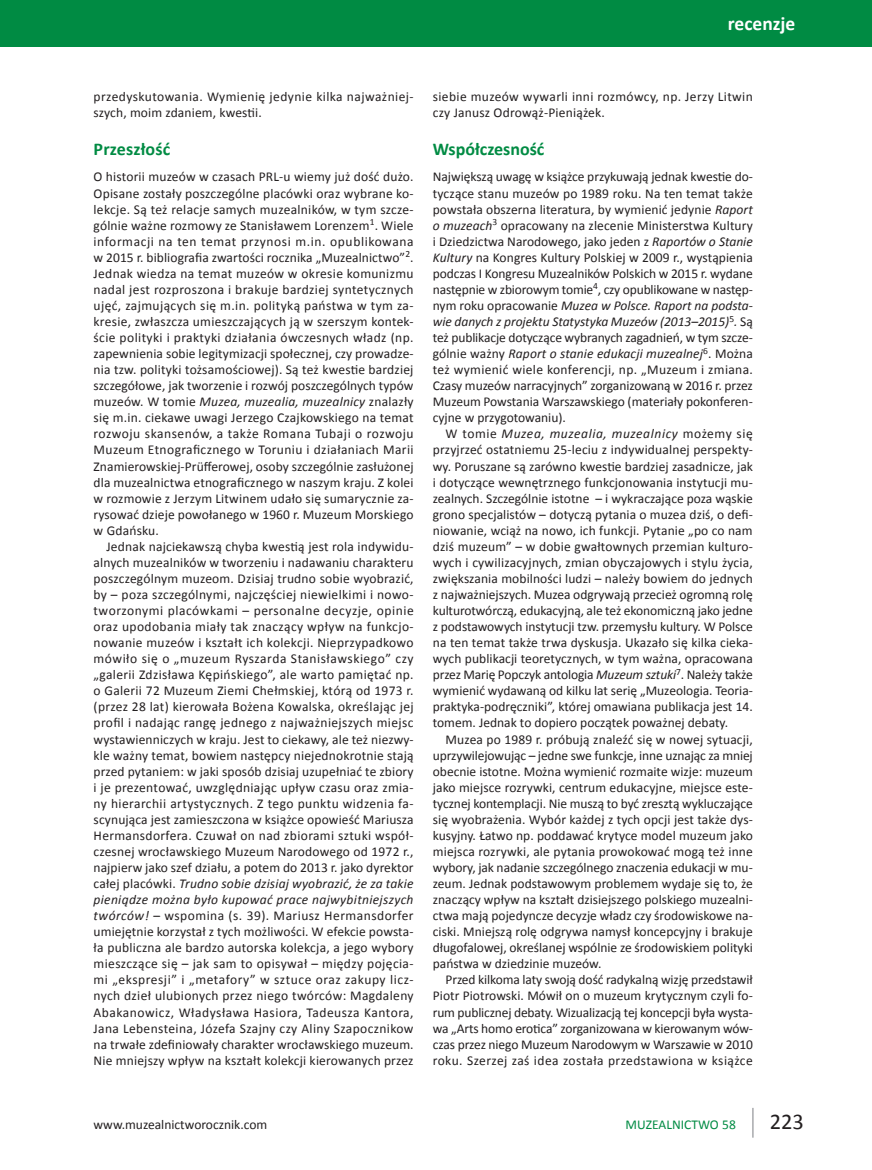
<style>
.page{position:relative;width:872px;height:1170px;background:#fff}
.page>*{position:absolute;margin:0;border:0;box-sizing:border-box;transform-origin:0 0}
.t1{font:22.5px "Calibri";color:#231f20}
.t2{font:700 19.5px "Calibri";color:#fff}
.SRODTYTUL{font:700 18px "Calibri";color:#008b43}
.BODY_TEXT{font:13.5px/16px "Calibri";letter-spacing:.01em;color:#231f20;text-align:justify}
.BODY_TEXT-2{font:13.5px/16px "Calibri";letter-spacing:.03em;color:#231f20}
.t3{font:13.5px "Calibri";color:#008b43}
.s1{font-style:italic}
</style>
<div class="page">
<hr style="left:752px;top:1107px;width:1px;height:30px;background:#a8a9ad">
<div style="left:0;top:0;width:872px;height:47px;background:#008b43"></div>
<h2 class="t2" style="left:728px;top:11px;width:69px">recenzje</h2>
<p class="BODY_TEXT-2" style="left:94px;top:89px;width:321px">przedyskutowania. Wymienię jedynie kilka najważniej&shy;szych, moim zdaniem, kwestii.</p>
<p class="SRODTYTUL" style="left:94px;top:137px;width:78px">Przeszłość</p>
<p class="BODY_TEXT" style="left:94px;top:169px;width:321px">O historii muzeów w czasach PRL-u wiemy już dość dużo.<br>Opisane zostały poszczególne placówki oraz wybrane ko&shy;lekcje. Są też relacje samych muzealników, w tym szcze&shy;gólnie ważne rozmowy ze Stanisławem Lorenzem<sup>1</sup>. Wiele informacji na ten temat przynosi m.in. opublikowana w 2015 r. bibliografia zwartości rocznika „Muzealnictwo”<sup>2</sup>.<br>Jednak wiedza na temat muzeów w okresie komunizmu nadal jest rozproszona i brakuje bardziej syntetycznych ujęć, zajmujących się m.in. polityką państwa w tym za&shy;kresie, zwłaszcza umieszczających ją w szerszym kontek&shy;ście polityki i praktyki działania ówczesnych władz (np. zapewnienia sobie legitymizacji społecznej, czy prowadze&shy;nia tzw. polityki tożsamościowej). Są też kwestie bardziej szczegółowe, jak tworzenie i rozwój poszczególnych typów muzeów. W tomie <span class="s1">Muzea, muzealia, muzealnicy</span> znalazły się m.in. ciekawe uwagi Jerzego Czajkowskiego na temat rozwoju skansenów, a także Romana Tubaji o rozwoju Muzeum Etnograficznego w Toruniu i działaniach Marii Znamierowskiej-Prüfferowej, osoby szczególnie zasłużonej dla muzealnictwa etnograficznego w naszym kraju. Z kolei w rozmowie z Jerzym Litwinem udało się sumarycznie za&shy;rysować dzieje powołanego w 1960 r. Muzeum Morskiego w Gdańsku.</p>
<p class="BODY_TEXT" style="left:94px;top:538px;width:322px;text-indent:13px">Jednak najciekawszą chyba kwestią jest rola indywidu&shy;alnych muzealników w tworzeniu i nadawaniu charakteru poszczególnym muzeom. Dzisiaj trudno sobie wyobrazić, by – poza szczególnymi, najczęściej niewielkimi i nowo&shy;tworzonymi placówkami – personalne decyzje, opinie oraz upodobania miały tak znaczący wpływ na funkcjo&shy;nowanie muzeów i kształt ich kolekcji. Nieprzypadkowo mówiło się o „muzeum Ryszarda Stanisławskiego” czy „galerii Zdzisława Kępińskiego”, ale warto pamiętać np. o Galerii 72 Muzeum Ziemi Chełmskiej, którą od 1973 r. (przez 28 lat) kierowała Bożena Kowalska, określając jej profil i nadając rangę jednego z najważniejszych miejsc wystawienniczych w kraju. Jest to ciekawy, ale też niezwy&shy;kle ważny temat, bowiem następcy niejednokrotnie stają przed pytaniem: w jaki sposób dzisiaj uzupełniać te zbiory i je prezentować, uwzględniając upływ czasu oraz zmia&shy;ny hierarchii artystycznych. Z tego punktu widzenia fa&shy;scynująca jest zamieszczona w książce opowieść Mariusza Hermansdorfera. Czuwał on nad zbiorami sztuki współ&shy;czesnej wrocławskiego Muzeum Narodowego od 1972 r., najpierw jako szef działu, a potem do 2013 r. jako dyrektor całej placówki. <span class="s1">Trudno sobie dzisiaj wyobrazić, że za takie pieniądze można było kupować prace najwybitniejszych twórców!</span> – wspomina (s. 39). Mariusz Hermansdorfer umiejętnie korzystał z tych możliwości. W efekcie powsta&shy;ła publiczna ale bardzo autorska kolekcja, a jego wybory mieszczące się – jak sam to opisywał – między pojęcia&shy;mi „ekspresji” i „metafory” w sztuce oraz zakupy licz&shy;nych dzieł ulubionych przez niego twórców: Magdaleny Abakanowicz, Władysława Hasiora, Tadeusza Kantora, Jana Lebensteina, Józefa Szajny czy Aliny Szapocznikow na trwałe zdefiniowały charakter wrocławskiego muzeum.<br>Nie mniejszy wpływ na kształt kolekcji kierowanych przez</p>
<p class="BODY_TEXT" style="left:433px;top:89px;width:321px">siebie muzeów wywarli inni rozmówcy, np. Jerzy Litwin czy Janusz Odrowąż-Pieniążek.</p>
<p class="SRODTYTUL" style="left:433px;top:137px;width:113px">Współczesność</p>
<p class="BODY_TEXT" style="left:433px;top:169px;width:322px">Największą uwagę w książce przykuwają jednak kwestie do&shy;tyczące stanu muzeów po 1989 roku. Na ten temat także powstała obszerna literatura, by wymienić jedynie <span class="s1">Raport o muzeach</span><sup>3</sup> opracowany na zlecenie Ministerstwa Kultury i Dziedzictwa Narodowego, jako jeden z <span class="s1">Raportów o Stanie Kultury</span> na Kongres Kultury Polskiej w 2009 r., wystąpienia podczas I Kongresu Muzealników Polskich w 2015 r. wydane następnie w zbiorowym tomie<sup>4</sup>, czy opublikowane w następ&shy;nym roku opracowanie <span class="s1">Muzea w Polsce. Raport na podsta&shy;wie danych z projektu Statystyka Muzeów (2013–2015)</span><sup>5</sup><span class="s1">.</span> Są też publikacje dotyczące wybranych zagadnień, w tym szcze&shy;gólnie ważny <span class="s1">Raport o stanie edukacji muzealnej</span><sup>6</sup>. Można też wymienić wiele konferencji, np. „Muzeum i zmiana.<br>Czasy muzeów narracyjnych” zorganizowaną w 2016 r. przez Muzeum Powstania Warszawskiego (materiały pokonferen&shy;cyjne w przygotowaniu).</p>
<p class="BODY_TEXT" style="left:433px;top:426px;width:322px;text-indent:13px">W tomie <span class="s1">Muzea, muzealia, muzealnicy</span> możemy się przyjrzeć ostatniemu 25-leciu z indywidualnej perspekty&shy;wy. Poruszane są zarówno kwestie bardziej zasadnicze, jak i dotyczące wewnętrznego funkcjonowania instytucji mu&shy;zealnych. Szczególnie istotne – i wykraczające poza wąskie grono specjalistów – dotyczą pytania o muzea dziś, o defi&shy;niowanie, wciąż na nowo, ich funkcji. Pytanie „po co nam dziś muzeum” – w dobie gwałtownych przemian kulturo&shy;wych i cywilizacyjnych, zmian obyczajowych i stylu życia, zwiększania mobilności ludzi – należy bowiem do jednych z najważniejszych. Muzea odgrywają przecież ogromną rolę kulturotwórczą, edukacyjną, ale też ekonomiczną jako jedne z podstawowych instytucji tzw. przemysłu kultury. W Polsce na ten temat także trwa dyskusja. Ukazało się kilka cieka&shy;wych publikacji teoretycznych, w tym ważna, opracowana przez Marię Popczyk antologia <span class="s1">Muzeum sztuki</span><sup>7</sup>. Należy także wymienić wydawaną od kilku lat serię „Muzeologia. Teoria&shy;praktyka-podręczniki”, której omawiana publikacja jest 14. tomem. Jednak to dopiero początek poważnej debaty.</p>
<p class="BODY_TEXT" style="left:433px;top:731px;width:322px;text-indent:13px">Muzea po 1989 r. próbują znaleźć się w nowej sytuacji, uprzywilejowując – jedne swe funkcje, inne uznając za mniej obecnie istotne. Można wymienić rozmaite wizje: muzeum jako miejsce rozrywki, centrum edukacyjne, miejsce este&shy;tycznej kontemplacji. Nie muszą to być zresztą wykluczające się wyobrażenia. Wybór każdej z tych opcji jest także dys&shy;kusyjny. Łatwo np. poddawać krytyce model muzeum jako miejsca rozrywki, ale pytania prowokować mogą też inne wybory, jak nadanie szczególnego znaczenia edukacji w mu&shy;zeum. Jednak podstawowym problemem wydaje się to, że znaczący wpływ na kształt dzisiejszego polskiego muzealni&shy;ctwa mają pojedyncze decyzje władz czy środowiskowe na&shy;ciski. Mniejszą rolę odgrywa namysł koncepcyjny i brakuje długofalowej, określanej wspólnie ze środowiskiem polityki państwa w dziedzinie muzeów.</p>
<p class="BODY_TEXT" style="left:433px;top:971px;width:322px;text-indent:13px">Przed kilkoma laty swoją dość radykalną wizję przedstawił Piotr Piotrowski. Mówił on o muzeum krytycznym czyli fo&shy;rum publicznej debaty. Wizualizacją tej koncepcji była wysta&shy;wa „Arts homo erotica” zorganizowana w kierowanym wów&shy;czas przez niego Muzeum Narodowym w Warszawie w 2010 roku. Szerzej zaś idea została przedstawiona w książce</p>
<p class="BODY_TEXT" style="left:94px;top:1116px;width:175px">www.muzealnictworocznik.com</p>
<p class="t3" style="left:625px;top:1115px;width:112px">MUZEALNICTWO 58</p>
<h1 class="t1" style="left:770px;top:1107px;width:36px">223</h1>
</div>
